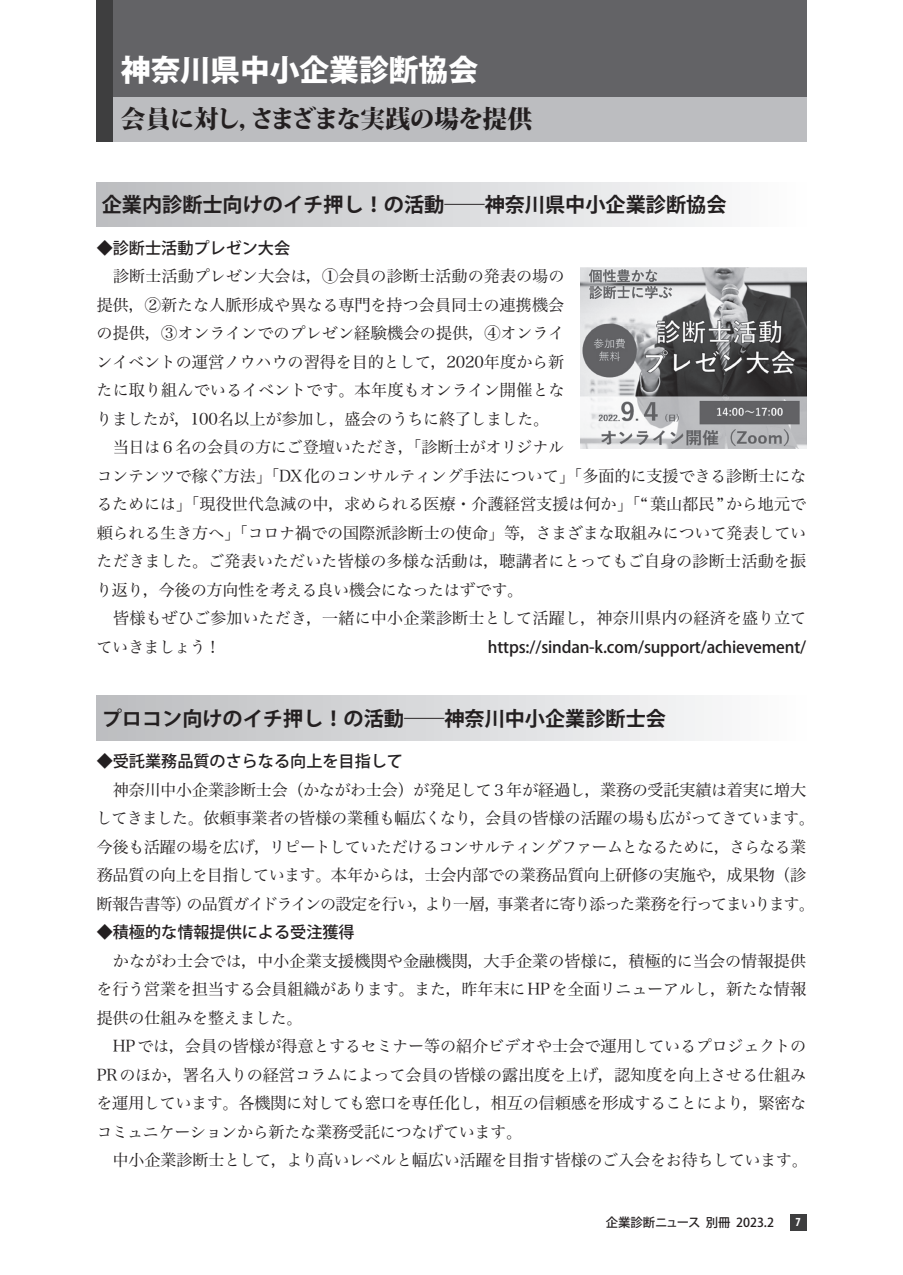
<style>
.page{position:relative;width:903px;height:1275px;background:#fff}
.page>*{position:absolute;margin:0;border:0;box-sizing:border-box;transform-origin:0 0}
.t1{font:800 29.75px "Koz Go Pro";color:#fff}
.t2{font:800 24.85px "Koz Min Pro";letter-spacing:-.03em;color:#231f20}
.t3{font:700 20.12px "Koz Go Pro";color:#231f20}
.t4{font:16.1px/28.5px "Hira Min Pro W3";letter-spacing:-.01em;color:#231f20}
.t5{font:16.1px/28.5px "Hira Min Pro W3";letter-spacing:-.03em;color:#231f20}
.t6{font:500 16.1px "Koz Go Pro";color:#231f20}
.t7{font:500 16.1px "Koz Go Pr 6 N";letter-spacing:-.01em;color:#231f20}
.t8{font:500 12.42px "Koz Go Pro";color:#231f20}
.t9{font:700 condensed 12.42px "Myriad Pro";color:#fff}
</style>
<div class="page">
<div style="left:97px;top:0;width:709px;height:97px;background:#636366"></div>
<div style="left:97px;top:97px;width:709px;height:44px;background:#bcbdc0"></div>
<div style="left:97px;top:182px;width:709px;height:45px;background:linear-gradient(to right,#bbbdbf,#fdfdfe)"></div>
<div style="left:97px;top:696px;width:709px;height:44px;background:linear-gradient(to right,#bbbdbf,#fdfdfe)"></div>
<div style="left:97px;top:0;width:16px;height:141px;background:#3e3e3f"></div>
<div style="left:790px;top:1214px;width:16px;height:16px;background:#3e3e3f"></div>
<img style="left:580px;top:268px;width:226px;height:181px">
<h1 class="t1" style="left:121px;top:50px;width:359px">神奈川県中小企業診断協会</h1>
<h2 class="t2" style="left:121px;top:101px;width:413px">会員に対し，さまざまな実践の場を提供</h2>
<p class="t3" style="left:102px;top:192px;width:626px">企業内診断士向けのイチ押し！の活動―神奈川県中小企業診断協会</p>
<p class="t6" style="left:97px;top:237px;width:195px">◆診断士活動プレゼン大会</p>
<p class="t4" style="left:96px;top:260px;width:712px">　診断士活動プレゼン大会は，①会員の診断士活動の発表の場の<br>提供，②新たな人脈形成や異なる専門を持つ会員同士の連携機会<br>の提供，③オンラインでのプレゼン経験機会の提供，④オンライ<br>ンイベントの運営ノウハウの習得を目的として，2020年度から新<br>たに取り組んでいるイベントです。本年度もオンライン開催とな<br>りましたが，100名以上が参加し，盛会のうちに終了しました。<br>　当日は６名の会員の方にご登壇いただき，「診断士がオリジナル<br>コンテンツで稼ぐ方法」「DX化のコンサルティング手法について」「多面的に支援できる診断士になるためには」「現役世代急減の中，求められる医療・介護経営支援は何か」「“葉山都民”から地元で頼られる生き方へ」「コロナ禍での国際派診断士の使命」等，さまざまな取組みについて発表していただきました。ご発表いただいた皆様の多様な活動は，聴講者にとってもご自身の診断士活動を振り返り，今後の方向性を考える良い機会になったはずです。<br>　皆様もぜひご参加いただき，一緒に中小企業診断士として活躍し，神奈川県内の経済を盛り立てていきましょう！</p>
<p class="t7" style="left:488px;top:638px;width:320px">https://sindan-k.com/support/achievement/</p>
<p class="t3" style="left:102px;top:705px;width:566px">プロコン向けのイチ押し！の活動―神奈川中小企業診断士会</p>
<p class="t6" style="left:97px;top:751px;width:308px">◆受託業務品質のさらなる向上を目指して</p>
<p class="t5" style="left:96px;top:774px;width:720px">　神奈川中小企業診断士会（かながわ士会）が発足して３年が経過し，業務の受託実績は着実に増大してきました。依頼事業者の皆様の業種も幅広くなり，会員の皆様の活躍の場も広がってきています。今後も活躍の場を広げ，リピートしていただけるコンサルティングファームとなるために，さらなる業務品質の向上を目指しています。本年からは，士会内部での業務品質向上研修の実施や，成果物（診断報告書等）の品質ガイドラインの設定を行い，より一層，事業者に寄り添った業務を行ってまいります。</p>
<p class="t6" style="left:97px;top:922px;width:259px">◆積極的な情報提供による受注獲得</p>
<p class="t4" style="left:96px;top:945px;width:713px">　かながわ士会では，中小企業支援機関や金融機関，大手企業の皆様に，積極的に当会の情報提供を行う営業を担当する会員組織があります。また，昨年末にHPを全面リニューアルし，新たな情報提供の仕組みを整えました。<br>　HPでは，会員の皆様が得意とするセミナー等の紹介ビデオや士会で運用しているプロジェクトのPRのほか，署名入りの経営コラムによって会員の皆様の露出度を上げ，認知度を向上させる仕組みを運用しています。各機関に対しても窓口を専任化し，相互の信頼感を形成することにより，緊密なコミュニケーションから新たな業務受託につなげています。<br>　中小企業診断士として，より高いレベルと幅広い活躍を目指す皆様のご入会をお待ちしています。</p>
<p class="t8" style="left:606px;top:1214px;width:170px">企業診断ニュース 別冊 2023.2</p>
<p class="t9" style="left:795px;top:1214px;width:7px">7</p>
</div>
